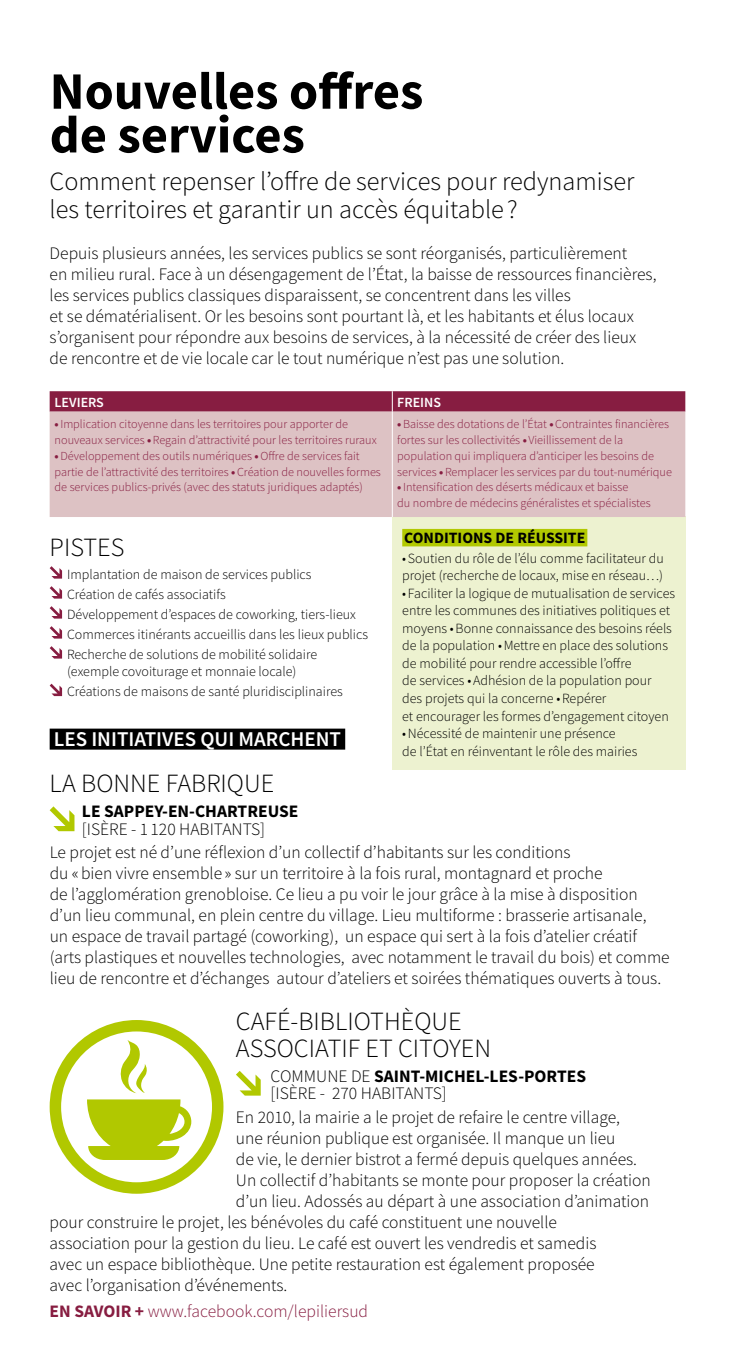
<style>
.page{position:relative;width:735px;height:1365px;background:#fff}
.page>*{position:absolute;margin:0;border:0;box-sizing:border-box;transform-origin:0 0}
.t1{font:700 52.5px/43.8px "Source Sans Pro";color:#000}
.t2{font:300 26.25px/28px "Source Sans Pro";color:#000}
.t3{font:600 21px "Source Sans Pro";color:#fff}
.t4{font:300 17.5px/21px "Source Sans Pro";color:#000}
.t5{font:300 17.5px "Source Sans Pro";color:#871d41}
.t6{font:700 17.5px "Source Sans Pro";color:#000}
.t7{font:700 15.75px "Source Sans Pro";color:#000}
.t8{font:300 14px/17.5px "Source Sans Pro";color:#000}
.t9{font:600 14px "Source Sans Pro";color:#fff}
.t10{font:300 12.25px/15.8px "Source Sans Pro";color:#871d41}
.s1{font-weight:700}
</style>
<div class="page">
<div style="left:392px;top:516px;width:293px;height:253px;background:#edf2d0"></div>
<div style="left:402px;top:529px;width:185px;height:17px;background:#b1c800"></div>
<div style="left:50px;top:728px;width:295px;height:21px;background:#000"></div>
<div style="left:50px;top:411px;width:635px;height:106px;background:#ddc2c4"></div>
<div style="left:50px;top:391px;width:635px;height:20px;background:#871d41"></div>
<hr style="left:391px;top:411px;width:1px;height:106px;background:#fff">
<svg style="left:50px;top:566px;width:12px;height:12px"></svg>
<svg style="left:50px;top:586px;width:12px;height:12px"></svg>
<svg style="left:50px;top:606px;width:12px;height:12px"></svg>
<svg style="left:50px;top:626px;width:12px;height:12px"></svg>
<svg style="left:50px;top:646px;width:12px;height:12px"></svg>
<svg style="left:50px;top:683px;width:12px;height:13px"></svg>
<svg style="left:50px;top:806px;width:24px;height:25px"></svg>
<svg style="left:236px;top:1071px;width:24px;height:24px"></svg>
<svg style="left:50px;top:1020px;width:173px;height:173px"></svg>
<h1 class="t1" style="left:50px;top:69px;width:375px">Nouvelles offres de services</h1>
<h2 class="t2" style="left:50px;top:168px;width:586px">Comment repenser l’offre de services pour redynamiser les territoires et garantir un accès équitable ?</h2>
<p class="t4" style="left:50px;top:243px;width:608px">Depuis plusieurs années, les services publics se sont réorganisés, particulièrement<br>en milieu rural. Face à un désengagement de l’État, la baisse de ressources financières, les services publics classiques disparaissent, se concentrent dans les villes<br>et se dématérialisent. Or les besoins sont pourtant là, et les habitants et élus locaux s’organisent pour répondre aux besoins de services, à la nécessité de créer des lieux de rencontre et de vie locale car le tout numérique n’est pas une solution.</p>
<p class="t9" style="left:55px;top:393px;width:51px">LEVIERS</p>
<p class="t9" style="left:397px;top:393px;width:45px">FREINS</p>
<p class="t10" style="left:55px;top:416px;width:323px"><span class="s1">•</span>Implication citoyenne dans les territoires pour apporter de nouveaux services <span class="s1">•</span>Regain d’attractivité pour les territoires ruraux</p>
<p class="t10" style="left:55px;top:448px;width:327px"><span class="s1">•</span>Développement des outils numériques <span class="s1">•</span>Offre de services fait partie de l’attractivité des territoires <span class="s1">•</span>Création de nouvelles formes de services publics-privés (avec des statuts juridiques adaptés)</p>
<p class="t10" style="left:397px;top:416px;width:276px"><span class="s1">•</span>Baisse des dotations de l’État <span class="s1">•</span>Contraintes financières fortes sur les collectivités <span class="s1">•</span> Vieillissement de la population qui impliquera d’anticiper les besoins de services <span class="s1">•</span>Remplacer les services par du tout-numérique</p>
<p class="t10" style="left:397px;top:479px;width:255px"><span class="s1">•</span>Intensification des déserts médicaux et baisse<br>du nombre de médecins généralistes et spécialistes</p>
<p class="t7" style="left:404px;top:527px;width:182px">CONDITIONS DE RÉUSSITE</p>
<p class="t8" style="left:402px;top:549px;width:263px">•Soutien du rôle de l’élu comme facilitateur du projet (recherche de locaux, mise en réseau…)</p>
<p class="t8" style="left:402px;top:584px;width:274px">• Faciliter la logique de mutualisation de services entre les communes des initiatives politiques et moyens •Bonne connaissance des besoins réels de la population •Mettre en place des solutions de mobilité pour rendre accessible l’offre<br>de services •Adhésion de la population pour des projets qui la concerne •Repérer<br>et encourager les formes d’engagement citoyen</p>
<p class="t8" style="left:402px;top:724px;width:236px">•Nécessité de maintenir une présence<br>de l’État en réinventant le rôle des mairies</p>
<h2 class="t2" style="left:50px;top:533px;width:76px">PISTES</h2>
<p class="t8" style="left:67px;top:564px;width:302px;line-height:19.9px">Implantation de maison de services publics<br>Création de cafés associatifs<br>Développement d’espaces de coworking, tiers-lieux Commerces itinérants accueillis dans les lieux publics Recherche de solutions de mobilité solidaire</p>
<p class="t8" style="left:67px;top:661px;width:277px;line-height:19.9px">(exemple covoiturage et monnaie locale)<br>Créations de maisons de santé pluridisciplinaires</p>
<p class="t3" style="left:54px;top:725px;width:288px">LES INITIATIVES QUI MARCHENT</p>
<h2 class="t2" style="left:50px;top:769px;width:226px">LA BONNE FABRIQUE</h2>
<p class="t6" style="left:82px;top:799px;width:218px">LE SAPPEY-EN-CHARTREUSE</p>
<p class="t4" style="left:50px;top:817px;width:522px;line-height:23.4px;text-indent:32px">[ISÈRE - 1 120 HABITANTS]<br>Le projet est né d’une réflexion d’un collectif d’habitants sur les conditions</p>
<p class="t4" style="left:50px;top:862px;width:621px">du «bien vivre ensemble » sur un territoire à la fois rural, montagnard et proche<br>de l’agglomération grenobloise. Ce lieu a pu voir le jour grâce à la mise à disposition d’un lieu communal, en plein centre du village. Lieu multiforme : brasserie artisanale,<br>un espace de travail partagé (coworking), un espace qui sert à la fois d’atelier créatif (arts plastiques et nouvelles technologies, avec notamment le travail du bois) et comme lieu de rencontre et d’échanges autour d’ateliers et soirées thématiques ouverts à tous.</p>
<h2 class="t2" style="left:236px;top:1008px;width:256px;line-height:26.2px">CAFÉ-BIBLIOTHÈQUE<br>ASSOCIATIF ET CITOYEN</h2>
<p class="t4" style="left:270px;top:1066px;width:317px;line-height:17.5px">COMMUNE DE <span class="s1">SAINT-MICHEL-LES-PORTES </span>[ISÈRE - 270 HABITANTS]</p>
<p class="t4" style="left:236px;top:1106px;width:385px">En 2010, la mairie a le projet de refaire le centre village,</p>
<p class="t4" style="left:236px;top:1127px;width:381px">une réunion publique est organisée. Il manque un lieu</p>
<p class="t4" style="left:236px;top:1148px;width:402px">de vie, le dernier bistrot a fermé depuis quelques années.</p>
<p class="t4" style="left:236px;top:1169px;width:416px">Un collectif d’habitants se monte pour proposer la création</p>
<p class="t4" style="left:236px;top:1190px;width:414px">d’un lieu. Adossés au départ à une association d’animation</p>
<p class="t4" style="left:50px;top:1211px;width:508px">pour construire le projet, les bénévoles du café constituent une nouvelle</p>
<p class="t4" style="left:50px;top:1232px;width:548px">association pour la gestion du lieu. Le café est ouvert les vendredis et samedis</p>
<p class="t4" style="left:50px;top:1253px;width:546px">avec un espace bibliothèque. Une petite restauration est également proposée</p>
<p class="t4" style="left:50px;top:1274px;width:239px">avec l’organisation d’événements.</p>
<p class="t5" style="left:50px;top:1299px;width:320px"><span class="s1">EN SAVOIR +</span> www.facebook.com/lepiliersud</p>
</div>
